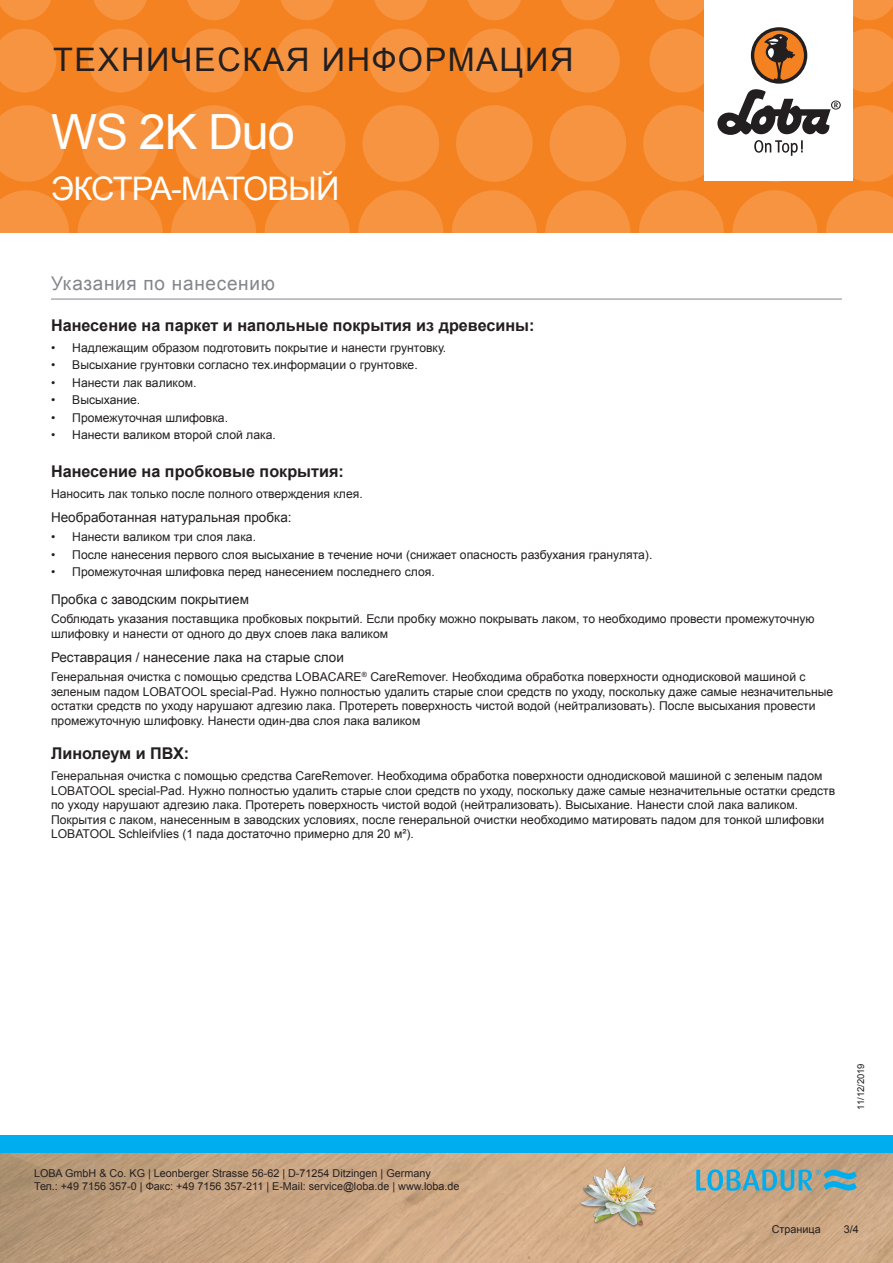
<style>
.page{position:relative;width:893px;height:1263px;background:#fff}
.page>*{position:absolute;margin:0;border:0;box-sizing:border-box;transform-origin:0 0}
.Produktname_Arial{font:48.6px "Arial";letter-spacing:-.025em;color:#fff}
.t1{font:32.4px "Arial";letter-spacing:.05em;color:#231f20}
.t2{font:32.4px "Arial";letter-spacing:-.025em;color:#fff}
.Titel_grau_Arial{font:18.9px "Arial";letter-spacing:.04em;color:#82858b}
.h1_Arial{font:700 16.2px "Arial";color:#231f20}
.h2_Arial{font:13.5px "Arial";color:#231f20}
.Text_Arial{font:12.15px/14.5px "Arial";color:#231f20}
.t3{font:10.8px/12.9px "Arial";color:#231f20}
.t4{font:9.45px "Arial";color:#231f20}
</style>
<div class="page">
<div style="left:0;top:0;width:893px;height:233px;background:#f58220"></div>
<svg style="left:0;top:190px;width:69px;height:43px"></svg>
<svg style="left:78px;top:190px;width:85px;height:85px;fill:#f69441"></svg>
<svg style="left:171px;top:190px;width:85px;height:85px;fill:#f69441"></svg>
<svg style="left:265px;top:190px;width:85px;height:85px;fill:#f69441"></svg>
<svg style="left:358px;top:190px;width:85px;height:85px;fill:#f69441"></svg>
<svg style="left:545px;top:190px;width:85px;height:85px;fill:#f69441"></svg>
<svg style="left:452px;top:190px;width:85px;height:85px;fill:#f69441"></svg>
<svg style="left:732px;top:190px;width:85px;height:85px;fill:#f69441"></svg>
<svg style="left:639px;top:190px;width:85px;height:85px;fill:#f69441"></svg>
<svg style="left:826px;top:190px;width:67px;height:43px"></svg>
<svg style="left:0;top:105px;width:65px;height:77px"></svg>
<svg style="left:82px;top:105px;width:76px;height:77px"></svg>
<svg style="left:175px;top:105px;width:77px;height:77px"></svg>
<svg style="left:269px;top:105px;width:76px;height:77px"></svg>
<svg style="left:456px;top:105px;width:77px;height:77px"></svg>
<svg style="left:362px;top:105px;width:77px;height:77px"></svg>
<svg style="left:550px;top:105px;width:76px;height:77px"></svg>
<svg style="left:0;top:29px;width:56px;height:63px"></svg>
<svg style="left:182px;top:29px;width:64px;height:63px"></svg>
<svg style="left:88px;top:29px;width:64px;height:63px"></svg>
<svg style="left:275px;top:29px;width:64px;height:63px"></svg>
<svg style="left:462px;top:29px;width:64px;height:63px"></svg>
<svg style="left:369px;top:29px;width:64px;height:63px"></svg>
<svg style="left:556px;top:29px;width:64px;height:63px"></svg>
<svg style="left:0;top:0;width:51px;height:20px"></svg>
<svg style="left:187px;top:0;width:53px;height:20px"></svg>
<svg style="left:468px;top:0;width:53px;height:20px"></svg>
<svg style="left:655px;top:0;width:49px;height:20px"></svg>
<svg style="left:93px;top:0;width:54px;height:20px"></svg>
<svg style="left:374px;top:0;width:54px;height:20px"></svg>
<svg style="left:281px;top:0;width:53px;height:20px"></svg>
<svg style="left:561px;top:0;width:54px;height:20px"></svg>
<svg style="left:853px;top:0;width:40px;height:20px"></svg>
<img style="left:0;top:1152px;width:893px;height:111px">
<div style="left:0;top:1135px;width:893px;height:17px;background:#00aeef"></div>
<div style="left:704px;top:0;width:149px;height:181px;background:#fff"></div>
<svg style="left:643px;top:29px;width:250px;height:153px"></svg>
<img style="left:578px;top:1161px;width:82px;height:81px">
<svg style="left:696px;top:1169px;width:161px;height:22px;background:#74a7ae"></svg>
<hr style="left:51px;top:299px;width:791px;height:1px;background:#82858b">
<h2 class="t1" style="left:53px;top:38px;width:522px">ТЕХНИЧЕСКАЯ ИНФОРМАЦИЯ</h2>
<p class="Produktname_Arial" style="left:51px;top:100px;width:245px">WS 2K Duo</p>
<h2 class="t2" style="left:51px;top:167px;width:290px">ЭКСТРА-МАТОВЫЙ</h2>
<p class="Titel_grau_Arial" style="left:51px;top:271px;width:225px">Указания по нанесению</p>
<p class="h1_Arial" style="left:51px;top:314px;width:485px">Нанесение на паркет и напольные покрытия из древесины:</p>
<p class="Text_Arial" style="left:51px;top:340px;width:397px">• Надлежащим образом подготовить покрытие и нанести грунтовку.</p>
<p class="Text_Arial" style="left:51px;top:358px;width:368px">• Высыхание грунтовки согласно тех.информации о грунтовке.</p>
<p class="Text_Arial" style="left:51px;top:375px;width:147px">• Нанести лак валиком.</p>
<p class="Text_Arial" style="left:51px;top:393px;width:91px">• Высыхание.</p>
<p class="Text_Arial" style="left:51px;top:410px;width:179px">• Промежуточная шлифовка.</p>
<p class="Text_Arial" style="left:51px;top:428px;width:226px">• Нанести валиком второй слой лака.</p>
<p class="h1_Arial" style="left:51px;top:460px;width:294px">Нанесение на пробковые покрытия:</p>
<p class="Text_Arial" style="left:51px;top:486px;width:313px">Наносить лак только после полного отверждения клея.</p>
<p class="h2_Arial" style="left:51px;top:509px;width:242px">Необработанная натуральная пробка:</p>
<p class="Text_Arial" style="left:51px;top:530px;width:207px">• Нанести валиком три слоя лака.</p>
<p class="Text_Arial" style="left:51px;top:547px;width:603px">• После нанесения первого слоя высыхание в течение ночи (снижает опасность разбухания гранулята).</p>
<p class="Text_Arial" style="left:51px;top:565px;width:385px">• Промежуточная шлифовка перед нанесением последнего слоя.</p>
<p class="h2_Arial" style="left:51px;top:590px;width:199px">Пробка с заводским покрытием</p>
<p class="Text_Arial" style="left:51px;top:611px;width:765px">Соблюдать указания поставщика пробковых покрытий. Если пробку можно покрывать лаком, то необходимо провести промежуточную шлифовку и нанести от одного до двух слоев лака валиком</p>
<p class="h2_Arial" style="left:51px;top:649px;width:294px">Реставрация / нанесение лака на старые слои</p>
<p class="Text_Arial" style="left:51px;top:670px;width:784px">Генеральная очистка с помощью средства LOBACARE<sup>®</sup> CareRemover. Необходима обработка поверхности однодисковой машиной с зеленым падом LOBATOOL special-Pad. Нужно полностью удалить старые слои средств по уходу, поскольку даже самые незначительные остатки средств по уходу нарушают адгезию лака. Протереть поверхность чистой водой (нейтрализовать). После высыхания провести промежуточную шлифовку. Нанести один-два слоя лака валиком</p>
<p class="h1_Arial" style="left:51px;top:743px;width:140px">Линолеум и ПВХ:</p>
<p class="Text_Arial" style="left:51px;top:769px;width:786px">Генеральная очистка с помощью средства CareRemover. Необходима обработка поверхности однодисковой машиной с зеленым падом LOBATOOL special-Pad. Нужно полностью удалить старые слои средств по уходу, поскольку даже самые незначительные остатки средств по уходу нарушают адгезию лака. Протереть поверхность чистой водой (нейтрализовать). Высыхание. Нанести слой лака валиком.<br>Покрытия с лаком, нанесенным в заводских условиях, после генеральной очистки необходимо матировать падом для тонкой шлифовки LOBATOOL Schleifvlies (1 пада достаточно примерно для 20 м²).</p>
<p class="t3" style="left:34px;top:1167px;width:427px">LOBA GmbH &amp; Co. KG | Leonberger Strasse 56-62 | D-71254 Ditzingen | Germany<br>Тел.: +49 7156 357-0 | Факс: +49 7156 357-211 | E-Mail: service@loba.de | www.loba.de</p>
<p class="t4" style="left:855px;top:1110px;width:48px;rotate:-90deg">11/12/2019</p>
<p class="t3" style="left:772px;top:1222px;width:50px">Страница</p>
<p class="t3" style="left:844px;top:1222px;width:17px">3/4</p>
</div>
